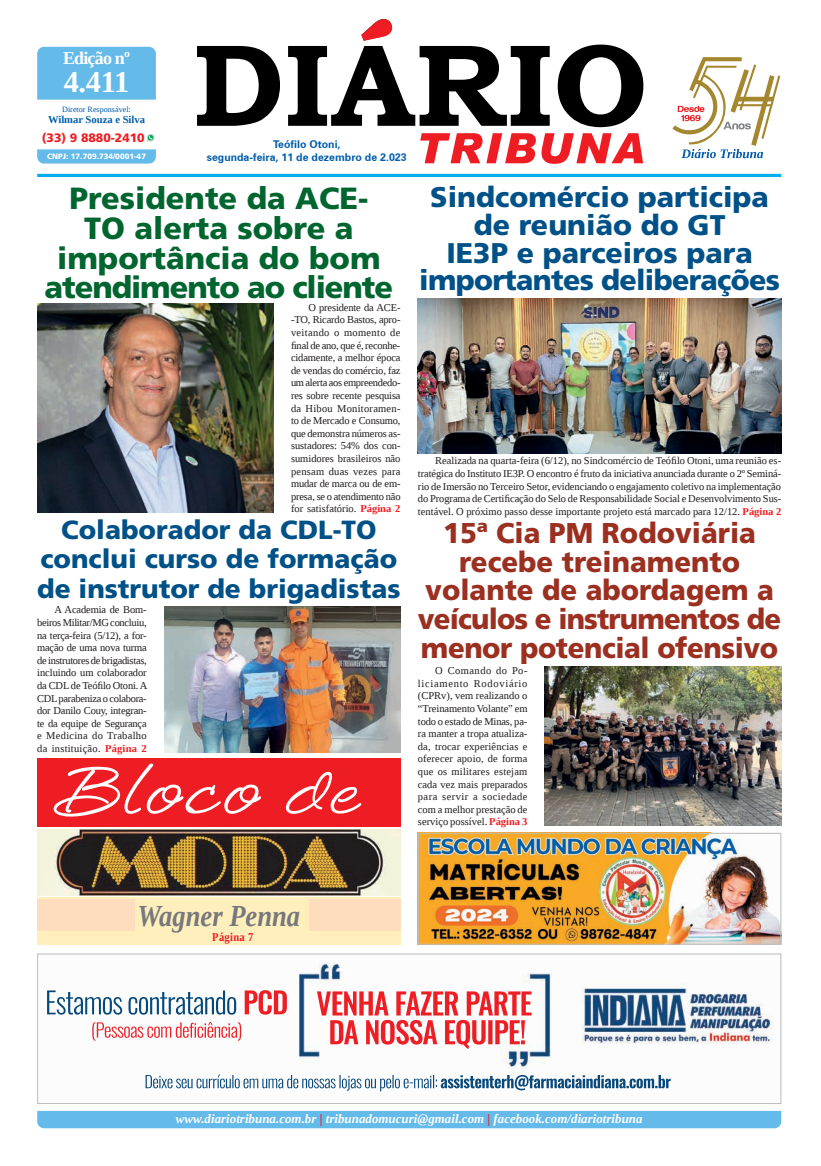
<style>
.page{position:relative;width:821px;height:1166px;background:#fff}
.page>*{position:absolute;margin:0;border:0;box-sizing:border-box;transform-origin:0 0}
.t1{font:900 30.62px/29.8px "Frutiger LT Std";color:#00652e;text-align:center}
.t2{font:italic 700 30.54px "Liberation Serif";color:#76787b;scale:.87 1}
.t3{font:700 30.45px "Liberation Serif";color:#fff}
.t4{font:900 28.61px/28.6px "Frutiger LT Std";letter-spacing:-.01em;color:#9b2f20;text-align:center;scale:.96 1}
.t5{font:900 28.44px/27.6px "Frutiger LT Std";color:#005187;text-align:center}
.t6{font:900 26.25px/29.8px "Frutiger LT Std";color:#005187;text-align:center}
.t7{font:700 18.03px "Liberation Serif";letter-spacing:-.045em;color:#fff}
.t8{font:italic 700 12.95px "Liberation Serif";color:#fff}
.t9{font:900 12.16px "Frutiger LT Std";color:#ee1d23}
.t10{font:700 12.08px "Liberation Serif";letter-spacing:.03em;color:#ee1d23;scale:.87 1}
.t11{font:700 10.67px/12.6px "Zurich BT";color:#015dab;text-align:center}
.t12{font:700 10.59px "Liberation Serif";color:#015dab}
.t13{font:10.5px/12.6px "Liberation Serif";color:#231f20;text-align:justify}
.t14{font:8.14px "Liberation Serif";color:#015dab}
.t15{font:900 7.7px "Frutiger LT Std";color:#fff}
.s1{font-weight:700;color:#ee1d23}
.s2{color:#ee1d23}
</style>
<div class="page">
<div style="left:37px;top:1111px;width:744px;height:17px;background:#64bae9"></div>
<div style="left:37px;top:897px;width:364px;height:47px;background:#feefbc"></div>
<div style="left:37px;top:758px;width:364px;height:68px;background:#ee1d23"></div>
<img style="left:37px;top:830px;width:364px;height:66px">
<svg style="left:54px;top:763px;width:307px;height:53px"></svg>
<div style="left:37px;top:900px;width:98px;height:31px;background:#fdddbd"></div>
<div style="left:309px;top:900px;width:92px;height:31px;background:#fdddbd"></div>
<hr style="left:37px;top:174px;width:744px;height:3px;background:#00aeef">
<svg style="left:197px;top:26px;width:446px;height:101px"></svg>
<svg style="left:361px;top:19px;width:31px;height:22px"></svg>
<svg style="left:420px;top:133px;width:223px;height:31px"></svg>
<svg style="left:673px;top:57px;width:108px;height:101px"></svg>
<div style="left:37px;top:47px;width:119px;height:53px;background:#64bae9"></div>
<svg style="left:37px;top:149px;width:119px;height:15px;background:#6ebeea"></svg>
<svg style="left:147px;top:134px;width:7px;height:8px"></svg>
<img style="left:47px;top:963px;width:726px;height:129px">
<div style="left:37px;top:953px;width:744px;height:151px;border:1px solid #bcbdc0"></div>
<img style="left:420px;top:835px;width:359px;height:107px">
<div style="left:418px;top:833px;width:363px;height:111px;border:1px solid #bcbdc0"></div>
<img style="left:418px;top:298px;width:363px;height:156px">
<img style="left:37px;top:303px;width:237px;height:210px">
<img style="left:164px;top:606px;width:237px;height:146px">
<img style="left:545px;top:667px;width:236px;height:158px">
<h3 class="t7" style="left:63px;top:45px;width:68px">Edição nº</h3>
<h3 class="t3" style="left:64px;top:61px;width:67px">4.411</h3>
<p class="t14" style="left:62px;top:104px;width:70px">Diretor Responsável:</p>
<p class="t12" style="left:48px;top:112px;width:99px">Wilmar Souza e Silva</p>
<p class="t9" style="left:42px;top:130px;width:104px">(33) 9 8880-2410</p>
<p class="t15" style="left:47px;top:151px;width:100px">CNPJ: 17.709.734/0001-47</p>
<p class="t11" style="left:207px;top:138px;width:201px">Teófilo Otoni,<br>segunda-feira, 11 de dezembro de 2.023</p>
<h1 class="t1" style="left:45px;top:183px;width:350px">Presidente da ACE-<br>TO alerta sobre a importância do bom atendimento ao cliente</h1>
<p class="t13" style="left:291px;top:301px;width:111px;text-indent:17px">O presidente da ACE--TO, Ricardo Bastos, apro&shy;veitando o momento de final de ano, que é, reconhe&shy;cidamente, a melhor época de vendas do comércio, faz um alerta aos empreendedo&shy;res sobre recente pesquisa da Hibou Monitoramen&shy;to de Mercado e Consumo, que demonstra números as&shy;sustadores: 54% dos con&shy;sumidores brasileiros não pensam duas vezes para mudar de marca ou de em&shy;presa, se o atendimento não for satisfatório. <span class="s1">Página 2</span></p>
<h3 class="t6" style="left:37px;top:514px;width:365px">Colaborador da CDL-TO conclui curso de formação de instrutor de brigadistas</h3>
<p class="t13" style="left:37px;top:603px;width:112px;text-indent:17px">A Academia de Bom&shy;beiros Militar/MG concluiu, na terça-feira (5/12), a for&shy;mação de uma nova turma de instrutores de brigadistas, incluindo um colaborador da CDL de Teófilo Otoni. A CDL parabeniza o colabora&shy;dor Danilo Couy, integran&shy;te da equipe de Segurança e Medicina do Trabalho da instituição. <span class="s1">Página 2</span></p>
<h3 class="t5" style="left:419px;top:184px;width:362px">Sindcomércio participa de reunião do GT<br>IE3P e parceiros para importantes deliberações</h3>
<p class="t13" style="left:418px;top:454px;width:365px;text-indent:17px">Realizada na quarta-feira (6/12), no Sindcomércio de Teófilo Otoni, uma reunião es&shy;tratégica do Instituto IE3P. O encontro é fruto da iniciativa anunciada durante o 2º Seminá&shy;rio de Imersão no Terceiro Setor, evidenciando o engajamento coletivo na implementação do Programa de Certificação do Selo de Responsabilidade Social e Desenvolvimento Sus&shy;tentável. O próximo passo desse importante projeto está marcado para 12/12. <span class="s1">Página 2</span></p>
<h3 class="t4" style="left:418px;top:519px;width:380px">15ª Cia PM Rodoviária recebe treinamento volante de abordagem a veículos e instrumentos de menor potencial ofensivo</h3>
<p class="t13" style="left:418px;top:664px;width:111px;text-indent:17px">O Comando do Po&shy;liciamento Rodoviário (CPRv), vem realizando o “Treinamento Volante” em todo o estado de Minas, pa&shy;ra manter a tropa atualiza&shy;da, trocar experiências e oferecer apoio, de forma que os militares estejam cada vez mais preparados para servir a sociedade com a melhor prestação de serviço possível. <span class="s1">Página 3</span></p>
<h2 class="t2" style="left:137px;top:895px;width:189px">Wagner Penna</h2>
<p class="t10" style="left:212px;top:928px;width:49px">Página 7</p>
<p class="t8" style="left:176px;top:1110px;width:468px">www.diariotribuna.com.br <span class="s2">|</span> tribunadomucuri@gmail.com <span class="s2">|</span> facebook.com/diariotribuna</p>
</div>
